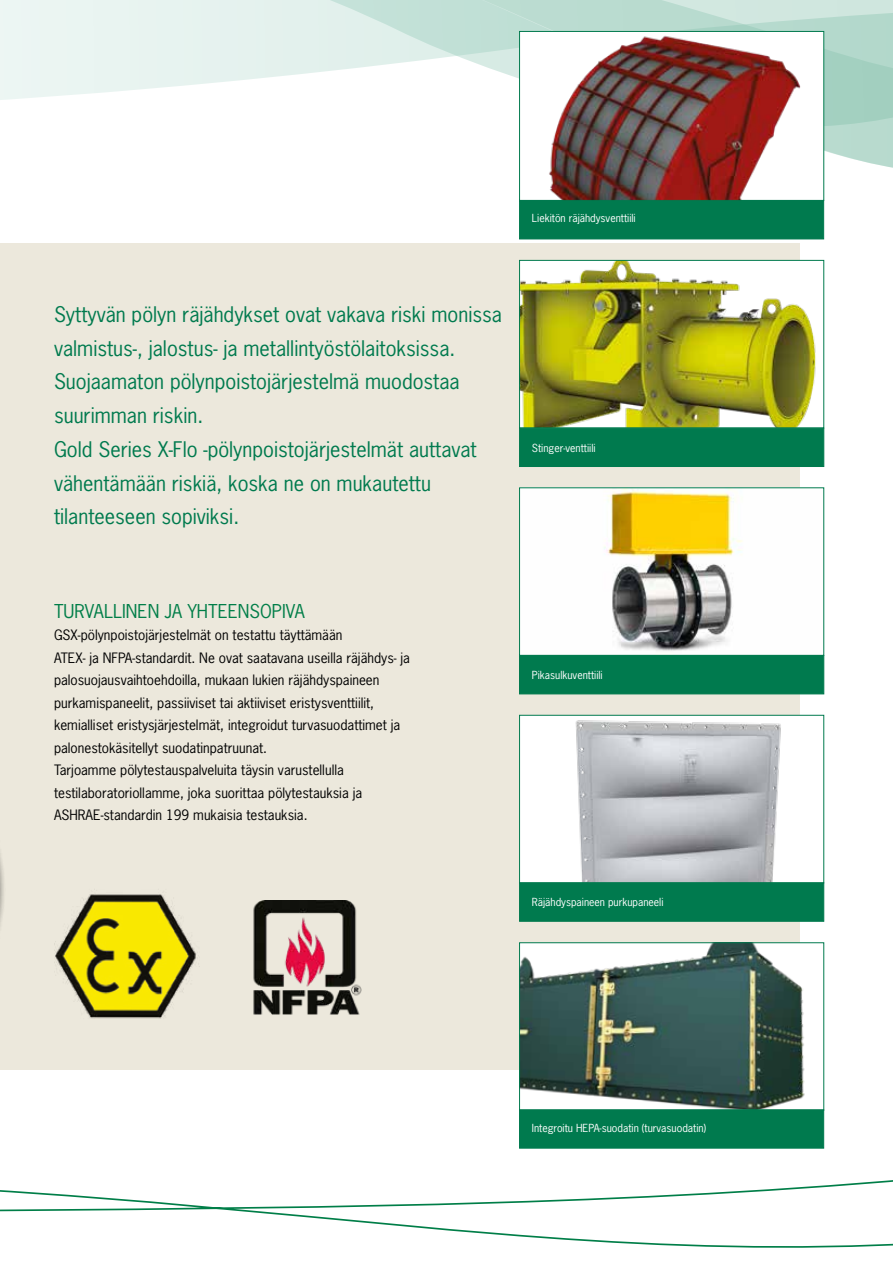
<style>
.page{position:relative;width:893px;height:1263px;background:#fff}
.page>*{position:absolute;margin:0;border:0;box-sizing:border-box;transform-origin:0 0}
.t1{font:20.25px/33.8px "News Gothic Std";color:#007a4e}
.t2{font:18px "News Gothic Std";color:#007e48}
.t3{font:13.5px/22.5px "News Gothic Std";color:#000}
.t4{font:10.5px "News Gothic Std";color:#fff}
</style>
<div class="page">
<div style="left:0;top:243px;width:799px;height:826px;background:#ece8dc"></div>
<div style="left:0;top:700px;width:6px;height:379px;background:#000;opacity:.75"></div>
<img style="left:54px;top:894px;width:142px;height:125px">
<img style="left:521px;top:944px;width:284px;height:164px">
<div style="left:519px;top:942px;width:305px;height:168px;border:1px solid #007a4e"></div>
<div style="left:519px;top:1109px;width:305px;height:39px;background:#007a4e;border:1px solid #007a4e"></div>
<div style="left:520px;top:715px;width:304px;height:168px;background:#fff"></div>
<img style="left:575px;top:720px;width:206px;height:161px">
<div style="left:519px;top:715px;width:305px;height:168px;border:1px solid #007a4e"></div>
<div style="left:519px;top:883px;width:305px;height:38px;background:#007a4e"></div>
<img style="left:521px;top:490px;width:278px;height:163px">
<div style="left:519px;top:655px;width:305px;height:39px;background:#007a4e"></div>
<img style="left:521px;top:262px;width:295px;height:164px">
<div style="left:519px;top:260px;width:305px;height:168px;border:1px solid #007a4e"></div>
<div style="left:519px;top:428px;width:305px;height:39px;background:#007a4e"></div>
<div style="left:519px;top:200px;width:305px;height:39px;background:#007a4e"></div>
<img style="left:253px;top:900px;width:109px;height:114px">
<svg style="left:0;top:0;width:893px;height:175px"></svg>
<svg style="left:0;top:1124px;width:893px;height:124px"></svg>
<img style="left:521px;top:33px;width:301px;height:166px">
<div style="left:519px;top:31px;width:305px;height:170px;border:1px solid #007a4e"></div>
<p class="t4" style="left:532px;top:212px;width:105px">Liekitön räjähdysventtiili</p>
<p class="t1" style="left:54px;top:297px;width:449px">Syttyvän pölyn räjähdykset ovat vakava riski monissa valmistus-, jalostus- ja metallintyöstölaitoksissa.<br>Suojaamaton pölynpoistojärjestelmä muodostaa suurimman riskin.<br>Gold Series X-Flo -pölynpoistojärjestelmät auttavat vähentämään riskiä, koska ne on mukautettu tilanteeseen sopiviksi.</p>
<h2 class="t2" style="left:54px;top:599px;width:252px">TURVALLINEN JA YHTEENSOPIVA</h2>
<p class="t3" style="left:54px;top:624px;width:357px">GSX-pölynpoistojärjestelmät on testattu täyttämään<br>ATEX- ja NFPA-standardit. Ne ovat saatavana useilla räjähdys- ja palosuojausvaihtoehdoilla, mukaan lukien räjähdyspaineen purkamispaneelit, passiiviset tai aktiiviset eristysventtiilit, kemialliset eristysjärjestelmät, integroidut turvasuodattimet ja palonestokäsitellyt suodatinpatruunat.<br>Tarjoamme pölytestauspalveluita täysin varustellulla testilaboratoriollamme, joka suorittaa pölytestauksia ja ASHRAE-standardin 199 mukaisia testauksia.</p>
<p class="t4" style="left:532px;top:441px;width:65px">Stinger-venttiili</p>
<p class="t4" style="left:532px;top:668px;width:72px">Pikasulkuventtiili</p>
<p class="t4" style="left:532px;top:896px;width:133px">Räjähdyspaineen purkupaneeli</p>
<p class="t4" style="left:532px;top:1121px;width:176px">Integroitu HEPA-suodatin (turvasuodatin)</p>
</div>
